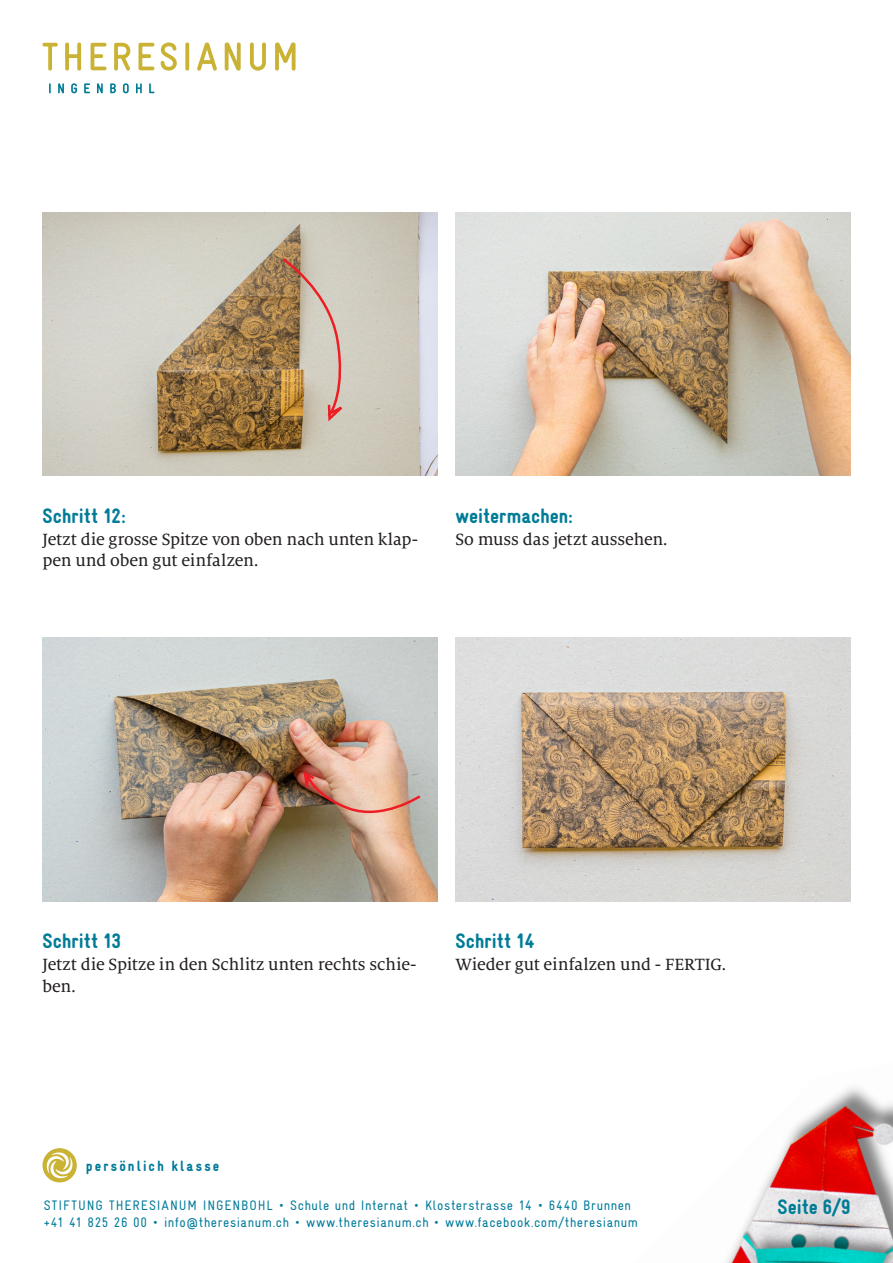
<style>
.page{position:relative;width:893px;height:1263px;background:#fff}
.page>*{position:absolute;margin:0;border:0;box-sizing:border-box;transform-origin:0 0}
.t1{font:900 21px "Gravur Condensed Pro";color:#007c97}
.t2{font:18px/21.6px "Milo Serif Pro Text";letter-spacing:-.01em;color:#231f20}
.t3{font:900 15px "Gravur Condensed Pro";letter-spacing:.14em;color:#007a9a}
.t4{font:13.8px/17.2px "Gravur Condensed Pro";letter-spacing:.045em;color:#007a9a}
</style>
<div class="page">
<svg style="left:43px;top:43px;width:15px;height:28px"></svg>
<svg style="left:65px;top:43px;width:16px;height:28px"></svg>
<svg style="left:91px;top:43px;width:16px;height:27px"></svg>
<svg style="left:114px;top:43px;width:16px;height:28px"></svg>
<svg style="left:138px;top:43px;width:16px;height:27px"></svg>
<svg style="left:161px;top:43px;width:16px;height:28px"></svg>
<svg style="left:185px;top:43px;width:4px;height:28px"></svg>
<svg style="left:197px;top:43px;width:20px;height:28px"></svg>
<svg style="left:225px;top:43px;width:16px;height:28px"></svg>
<svg style="left:250px;top:43px;width:16px;height:28px"></svg>
<svg style="left:275px;top:43px;width:21px;height:28px"></svg>
<svg style="left:49px;top:83px;width:2px;height:10px"></svg>
<svg style="left:58px;top:83px;width:6px;height:10px"></svg>
<svg style="left:71px;top:83px;width:6px;height:10px"></svg>
<svg style="left:84px;top:83px;width:6px;height:10px"></svg>
<svg style="left:97px;top:83px;width:6px;height:10px"></svg>
<svg style="left:110px;top:83px;width:6px;height:10px"></svg>
<svg style="left:123px;top:83px;width:6px;height:10px"></svg>
<svg style="left:136px;top:83px;width:6px;height:10px"></svg>
<svg style="left:149px;top:83px;width:5px;height:10px"></svg>
<svg style="left:43px;top:1148px;width:34px;height:34px"></svg>
<img style="left:726px;top:1087px;width:167px;height:176px">
<img style="left:43px;top:213px;width:394px;height:263px">
<img style="left:455px;top:213px;width:395px;height:263px">
<img style="left:43px;top:638px;width:394px;height:263px">
<img style="left:455px;top:638px;width:395px;height:263px">
<svg style="left:281px;top:257px;width:75px;height:167px;background:#c5ae94"></svg>
<img style="left:302px;top:734px;width:120px;height:86px">
<p class="t1" style="left:43px;top:504px;width:85px">Schritt 12:</p>
<p class="t2" style="left:43px;top:528px;width:377px">Jetzt die grosse Spitze von oben nach unten klap&shy;pen und oben gut einfalzen.</p>
<p class="t1" style="left:455px;top:504px;width:119px">weitermachen:</p>
<p class="t2" style="left:455px;top:528px;width:214px">So muss das jetzt aussehen.</p>
<p class="t1" style="left:43px;top:929px;width:80px">Schritt 13</p>
<p class="t2" style="left:43px;top:953px;width:376px">Jetzt die Spitze in den Schlitz unten rechts schie&shy;ben.</p>
<p class="t1" style="left:455px;top:929px;width:81px">Schritt 14</p>
<p class="t2" style="left:455px;top:953px;width:272px">Wieder gut einfalzen und - FERTIG.</p>
<p class="t3" style="left:86px;top:1157px;width:135px">persönlich klasse</p>
<p class="t4" style="left:44px;top:1196px;width:596px">STIFTUNG THERESIANUM INGENBOHL • Schule und Internat • Klosterstrasse 14 • 6440 Brunnen +41 41 825 26 00 • info@theresianum.ch • www.theresianum.ch • www.facebook.com/theresianum</p>
<p class="t1" style="left:777px;top:1195px;width:75px">Seite 6/9</p>
</div>
